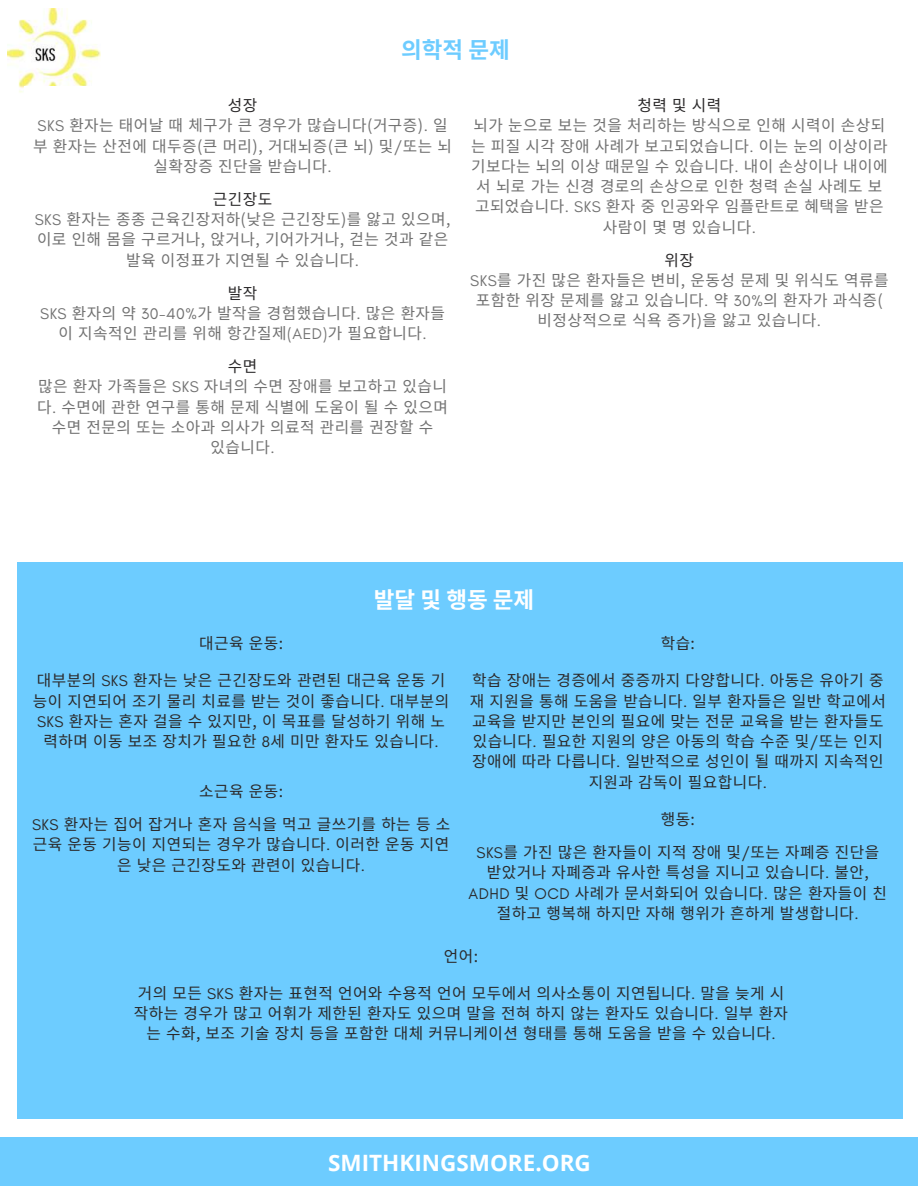
<style>
.page{position:relative;width:919px;height:1187px;background:#fff}
.page>*{position:absolute;margin:0;border:0;box-sizing:border-box;transform-origin:0 0}
.t1{font:700 22.5px "Open Sans";color:#fff}
.t2{font:700 22.5px "Noto Sans KR";color:#fff}
.t3{font:700 22.5px "Noto Sans KR";color:#6dccff}
.t4{font:15.75px/20.2px "Noto Sans KR";letter-spacing:.03em;color:#2b292a;text-align:center}
.t5{font:15.75px/20.2px "Noto Sans KR";letter-spacing:.03em;color:#717171;text-align:center}
.s1{color:#2b292a}
.s2{font-family:"Glacial Indifference"}
</style>
<div class="page">
<div style="left:0;top:1136px;width:917px;height:49px;background:#6dccff"></div>
<img style="left:7px;top:9px;width:93px;height:84px">
<div style="left:17px;top:562px;width:884px;height:556px;background:#6dccff"></div>
<div style="left:24px;top:86px;width:437px;height:444px;background:#fff"></div>
<h1 class="t3" style="left:401px;top:37px;width:110px">의학적 문제</h1>
<p class="t5" style="left:33px;top:95px;width:420px"><span class="s1">성장<br></span><span class="s2">SKS</span> 환자는 태어날 때 체구가 큰 경우가 많습니다(거구증)<span class="s2">.</span> 일 부 환자는 산전에 대두증(큰 머리), 거대뇌증(큰 뇌) 및<span class="s2">/</span>또는 뇌 실확장증 진단을 받습니다<span class="s2">.</span></p>
<p class="t5" style="left:35px;top:189px;width:417px"><span class="s1">근긴장도<br></span><span class="s2">SKS</span> 환자는 종종 근육긴장저하(낮은 근긴장도)를 앓고 있으며, 이로 인해 몸을 구르거나, 앉거나, 기어가거나, 걷는 것과 같은 발육 이정표가 지연될 수 있습니다<span class="s2">.</span></p>
<p class="t5" style="left:40px;top:283px;width:406px"><span class="s1">발작<br></span><span class="s2">SKS</span> 환자의 약 <span class="s2">30-40%</span>가 발작을 경험했습니다<span class="s2">.</span> 많은 환자들 이 지속적인 관리를 위해 항간질제<span class="s2">(AED)</span>가 필요합니다<span class="s2">.</span></p>
<p class="t5" style="left:37px;top:356px;width:412px"><span class="s1">수면<br></span>많은 환자 가족들은 <span class="s2">SKS</span> 자녀의 수면 장애를 보고하고 있습니 다<span class="s2">.</span> 수면에 관한 연구를 통해 문제 식별에 도움이 될 수 있으며 수면 전문의 또는 소아과 의사가 의료적 관리를 권장할 수 있습니다<span class="s2">.</span></p>
<p class="t4" style="left:637px;top:95px;width:85px">청력 및 시력</p>
<p class="t5" style="left:471px;top:116px;width:418px">뇌가 눈으로 보는 것을 처리하는 방식으로 인해 시력이 손상되 는 피질 시각 장애 사례가 보고되었습니다<span class="s2">.</span> 이는 눈의 이상이라 기보다는 뇌의 이상 때문일 수 있습니다<span class="s2">.</span> 내이 손상이나 내이에 서 뇌로 가는 신경 경로의 손상으로 인한 청력 손실 사례도 보 고되었습니다<span class="s2">. SKS</span> 환자 중 인공와우 임플란트로 혜택을 받은 사람이 몇 명 있습니다<span class="s2">.</span></p>
<p class="t5" style="left:470px;top:250px;width:420px"><span class="s1">위장<br></span><span class="s2">SKS</span>를 가진 많은 환자들은 변비, 운동성 문제 및 위식도 역류를 포함한 위장 문제를 앓고 있습니다<span class="s2">.</span> 약 <span class="s2">30%</span>의 환자가 과식증( 비정상적으로 식욕 증가)을 앓고 있습니다<span class="s2">.</span></p>
<h1 class="t2" style="left:374px;top:587px;width:162px">발달 및 행동 문제</h1>
<p class="t4" style="left:660px;top:633px;width:36px">학습:</p>
<p class="t4" style="left:469px;top:670px;width:418px">학습 장애는 경증에서 중증까지 다양합니다<span class="s2">.</span> 아동은 유아기 중 재 지원을 통해 도움을 받습니다<span class="s2">.</span> 일부 환자들은 일반 학교에서 교육을 받지만 본인의 필요에 맞는 전문 교육을 받는 환자들도 있습니다<span class="s2">.</span> 필요한 지원의 양은 아동의 학습 수준 및<span class="s2">/</span>또는 인지 장애에 따라 다릅니다<span class="s2">.</span> 일반적으로 성인이 될 때까지 지속적인 지원과 감독이 필요합니다<span class="s2">.</span></p>
<p class="t4" style="left:476px;top:803px;width:404px;line-height:33px">행동:<br><span class="s2">SKS</span>를 가진 많은 환자들이 지적 장애 및<span class="s2">/</span>또는 자폐증 진단을</p>
<p class="t4" style="left:468px;top:862px;width:420px">받았거나 자폐증과 유사한 특성을 지니고 있습니다<span class="s2">.</span> 불안,<br><span class="s2">ADHD</span> 및 <span class="s2">OCD</span> 사례가 문서화되어 있습니다<span class="s2">.</span> 많은 환자들이 친 절하고 행복해 하지만 자해 행위가 흔하게 발생합니다<span class="s2">.</span></p>
<p class="t4" style="left:444px;top:946px;width:36px">언어:</p>
<p class="t4" style="left:134px;top:983px;width:655px">거의 모든 <span class="s2">SKS</span> 환자는 표현적 언어와 수용적 언어 모두에서 의사소통이 지연됩니다<span class="s2">.</span> 말을 늦게 시 작하는 경우가 많고 어휘가 제한된 환자도 있으며 말을 전혀 하지 않는 환자도 있습니다<span class="s2">.</span> 일부 환자 는 수화, 보조 기술 장치 등을 포함한 대체 커뮤니케이션 형태를 통해 도움을 받을 수 있습니다<span class="s2">.</span></p>
<p class="t4" style="left:199px;top:633px;width:85px">대근육 운동:</p>
<p class="t4" style="left:33px;top:670px;width:418px">대부분의 <span class="s2">SKS</span> 환자는 낮은 근긴장도와 관련된 대근육 운동 기 능이 지연되어 조기 물리 치료를 받는 것이 좋습니다<span class="s2">.</span> 대부분의<br><span class="s2">SKS</span> 환자는 혼자 걸을 수 있지만, 이 목표를 달성하기 위해 노 력하며 이동 보조 장치가 필요한 <span class="s2">8</span>세 미만 환자도 있습니다<span class="s2">.</span></p>
<p class="t4" style="left:32px;top:775px;width:419px;line-height:33px">소근육 운동:<br><span class="s2">SKS</span> 환자는 집어 잡거나 혼자 음식을 먹고 글쓰기를 하는 등 소</p>
<p class="t4" style="left:33px;top:834px;width:418px">근육 운동 기능이 지연되는 경우가 많습니다<span class="s2">.</span> 이러한 운동 지연 은 낮은 근긴장도와 관련이 있습니다<span class="s2">.</span></p>
<h1 class="t1" style="left:328px;top:1150px;width:264px">SMITHKINGSMORE.ORG</h1>
</div>
